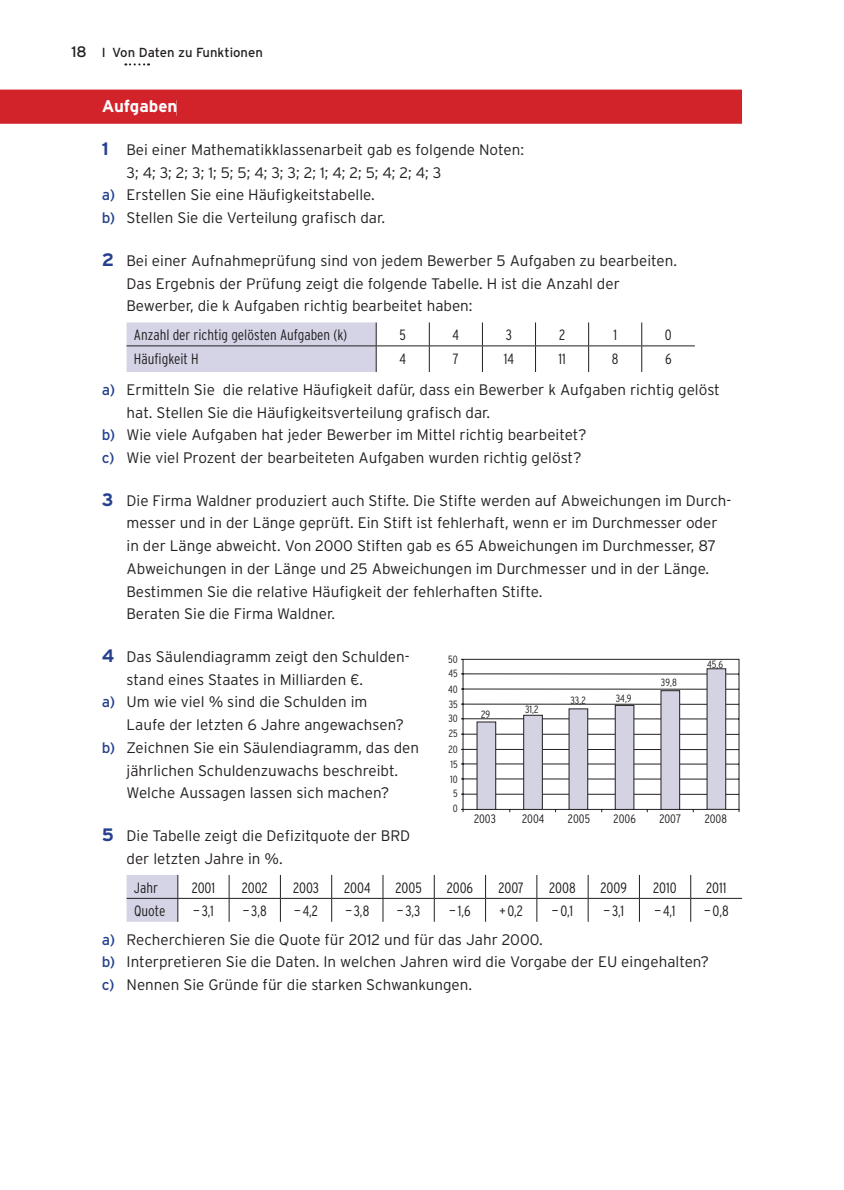
<style>
.page{position:relative;width:844px;height:1190px;background:#fff}
.page>*{position:absolute;margin:0;border:0;box-sizing:border-box;transform-origin:0 0}
.t1{font:700 16.97px "Interstate";color:#fff}
.t2{font:300 15.22px/22.8px "Interstate";color:#231f20}
.t3{font:300 condensed 14.88px "Interstate";color:#231f20}
.t4{font:13.12px "Interstate";color:#231f20}
.t5{font:300 condensed 12.25px "Interstate";color:#231f20}
.t6{font:300 condensed 10.5px/14.7px "Interstate";color:#231f20}
.s1{font-size:15.22px}
.s2{font-weight:700;font-size:18.03px;color:#25408e}
.s3{font-weight:400;color:#25408e}
</style>
<div class="page">
<svg style="left:125px;top:63px;width:24px;height:3px"></svg>
<hr style="left:126px;top:346px;width:356px;height:1px;background:#231f20">
<svg style="left:429px;top:322px;width:1px;height:50px"></svg>
<hr style="left:482px;top:346px;width:53px;height:1px;background:#231f20">
<svg style="left:482px;top:322px;width:1px;height:50px"></svg>
<hr style="left:535px;top:346px;width:53px;height:1px;background:#231f20">
<svg style="left:535px;top:322px;width:1px;height:50px"></svg>
<hr style="left:588px;top:346px;width:53px;height:1px;background:#231f20">
<svg style="left:588px;top:322px;width:1px;height:50px"></svg>
<hr style="left:641px;top:346px;width:53px;height:1px;background:#231f20">
<svg style="left:641px;top:322px;width:1px;height:50px"></svg>
<svg style="left:126px;top:322px;width:251px;height:50px;background:#d0d0e1"></svg>
<hr style="left:126px;top:898px;width:154px;height:1px;background:#231f20">
<svg style="left:229px;top:875px;width:1px;height:47px"></svg>
<hr style="left:280px;top:898px;width:52px;height:1px;background:#231f20">
<svg style="left:280px;top:875px;width:1px;height:47px"></svg>
<hr style="left:332px;top:898px;width:51px;height:1px;background:#231f20">
<svg style="left:331px;top:875px;width:1px;height:47px"></svg>
<hr style="left:383px;top:898px;width:51px;height:1px;background:#231f20">
<svg style="left:382px;top:875px;width:1px;height:47px"></svg>
<hr style="left:434px;top:898px;width:51px;height:1px;background:#231f20">
<svg style="left:434px;top:875px;width:1px;height:47px"></svg>
<hr style="left:485px;top:898px;width:52px;height:1px;background:#231f20">
<svg style="left:485px;top:875px;width:1px;height:47px"></svg>
<hr style="left:537px;top:898px;width:51px;height:1px;background:#231f20">
<svg style="left:536px;top:875px;width:1px;height:47px"></svg>
<hr style="left:588px;top:898px;width:51px;height:1px;background:#231f20">
<svg style="left:587px;top:875px;width:1px;height:47px"></svg>
<hr style="left:639px;top:898px;width:51px;height:1px;background:#231f20">
<svg style="left:639px;top:875px;width:1px;height:47px"></svg>
<hr style="left:690px;top:898px;width:52px;height:1px;background:#231f20">
<svg style="left:690px;top:875px;width:1px;height:47px"></svg>
<svg style="left:126px;top:875px;width:52px;height:47px;background:#cecedf"></svg>
<div style="left:0;top:90px;width:742px;height:34px;background:#d2232a"></div>
<div style="left:102px;top:100px;width:74px;height:16px;background:#d2232a"></div>
<svg style="left:461px;top:658px;width:279px;height:155px"></svg>
<div style="left:477px;top:722px;width:18px;height:87px;background:#d4d3e4"></div>
<div style="left:476px;top:722px;width:20px;height:88px;border:1px solid #231f20"></div>
<div style="left:523px;top:715px;width:19px;height:94px;background:#d4d3e4"></div>
<div style="left:523px;top:715px;width:19px;height:95px;border:1px solid #231f20"></div>
<div style="left:569px;top:709px;width:18px;height:100px;background:#d4d3e4"></div>
<div style="left:568px;top:708px;width:20px;height:102px;border:1px solid #231f20"></div>
<div style="left:615px;top:705px;width:19px;height:104px;background:#d4d3e4"></div>
<div style="left:614px;top:705px;width:20px;height:105px;border:1px solid #231f20"></div>
<div style="left:661px;top:691px;width:18px;height:118px;background:#d4d3e4"></div>
<div style="left:660px;top:690px;width:20px;height:120px;border:1px solid #231f20"></div>
<div style="left:707px;top:669px;width:18px;height:140px;background:#d4d3e4"></div>
<div style="left:706px;top:668px;width:20px;height:142px;border:1px solid #231f20"></div>
<p class="t4" style="left:71px;top:47px;width:193px"><span class="s1">18</span> I Von Daten zu Funktionen</p>
<p class="t1" style="left:102px;top:100px;width:77px">Aufgaben</p>
<p class="t2" style="left:102px;top:140px;width:424px"><span class="s2">1</span> Bei einer Mathematikklassenarbeit gab es folgende Noten:</p>
<p class="t2" style="left:126px;top:162px;width:316px">3; 4; 3; 2; 3; 1; 5; 5; 4; 3; 3; 2; 1; 4; 2; 5; 4; 2; 4; 3</p>
<p class="t2" style="left:102px;top:185px;width:274px"><span class="s3">a)</span> Erstellen Sie eine Häufigkeitstabelle.</p>
<p class="t2" style="left:102px;top:208px;width:285px"><span class="s3">b)</span> Stellen Sie die Verteilung grafisch dar.</p>
<p class="t2" style="left:126px;top:250px;width:552px;text-indent:-25px"><span class="s2">2</span> Bei einer Aufnahmeprüfung sind von jedem Bewerber 5 Aufgaben zu bearbeiten.<br>Das Ergebnis der Prüfung zeigt die folgende Tabelle. H ist die Anzahl der<br>Bewerber, die k Aufgaben richtig bearbeitet haben:</p>
<p class="t3" style="left:134px;top:330px;width:215px">Anzahl der richtig gelösten Aufgaben (k)</p>
<p class="t3" style="left:399px;top:330px;width:8px">5</p>
<p class="t3" style="left:452px;top:330px;width:8px">4</p>
<p class="t3" style="left:506px;top:330px;width:8px">3</p>
<p class="t3" style="left:559px;top:330px;width:8px">2</p>
<p class="t3" style="left:613px;top:330px;width:5px">1</p>
<p class="t3" style="left:664px;top:330px;width:8px">0</p>
<p class="t3" style="left:134px;top:353px;width:66px">Häufigkeit H</p>
<p class="t3" style="left:399px;top:353px;width:8px">4</p>
<p class="t3" style="left:453px;top:353px;width:8px">7</p>
<p class="t3" style="left:504px;top:353px;width:12px">14</p>
<p class="t3" style="left:558px;top:353px;width:9px">11</p>
<p class="t3" style="left:611px;top:353px;width:8px">8</p>
<p class="t3" style="left:665px;top:353px;width:8px">6</p>
<p class="t2" style="left:102px;top:379px;width:619px"><span class="s3">a)</span> Ermitteln Sie die relative Häufigkeit dafür, dass ein Bewerber k Aufgaben richtig gelöst</p>
<p class="t2" style="left:126px;top:402px;width:365px">hat. Stellen Sie die Häufigkeitsverteilung grafisch dar.</p>
<p class="t2" style="left:102px;top:425px;width:486px"><span class="s3">b)</span> Wie viele Aufgaben hat jeder Bewerber im Mittel richtig bearbeitet?</p>
<p class="t2" style="left:102px;top:448px;width:481px"><span class="s3">c)</span> Wie viel Prozent der bearbeiteten Aufgaben wurden richtig gelöst?</p>
<p class="t2" style="left:126px;top:490px;width:606px;text-indent:-25px"><span class="s2">3</span> Die Firma Waldner produziert auch Stifte. Die Stifte werden auf Abweichungen im Durch&shy;messer und in der Länge geprüft. Ein Stift ist fehlerhaft, wenn er im Durch messer oder in der Länge abweicht. Von 2000 Stiften gab es 65 Abweichungen im Durchmesser, 87<br>Abweichungen in der Länge und 25 Abweichungen im Durchmesser und in der Länge.<br>Bestimmen Sie die relative Häufigkeit der fehlerhaften Stifte.<br>Beraten Sie die Firma Waldner.</p>
<p class="t2" style="left:102px;top:647px;width:309px"><span class="s2">4</span> Das Säulendiagramm zeigt den Schul den-</p>
<p class="t2" style="left:126px;top:669px;width:238px">stand eines Staates in Milliarden €.</p>
<p class="t2" style="left:102px;top:692px;width:267px"><span class="s3">a)</span> Um wie viel % sind die Schulden im</p>
<p class="t2" style="left:126px;top:715px;width:279px">Laufe der letzten 6 Jahre angewachsen?</p>
<p class="t2" style="left:102px;top:737px;width:319px"><span class="s3">b)</span> Zeichnen Sie ein Säulendiagramm, das den</p>
<p class="t2" style="left:126px;top:760px;width:273px">jährlichen Schuldenzuwachs beschreibt.</p>
<p class="t2" style="left:126px;top:783px;width:264px">Welche Aussagen lassen sich machen?</p>
<p class="t2" style="left:126px;top:826px;width:285px;text-indent:-25px"><span class="s2">5</span> Die Tabelle zeigt die Defizitquote der BRD der letzten Jahre in %.</p>
<p class="t3" style="left:134px;top:882px;width:26px">Jahr</p>
<p class="t3" style="left:192px;top:882px;width:25px">2001</p>
<p class="t3" style="left:242px;top:882px;width:27px">2002</p>
<p class="t3" style="left:293px;top:882px;width:27px">2003</p>
<p class="t3" style="left:344px;top:882px;width:28px">2004</p>
<p class="t3" style="left:395px;top:882px;width:28px">2005</p>
<p class="t3" style="left:446px;top:882px;width:28px">2006</p>
<p class="t3" style="left:498px;top:882px;width:27px">2007</p>
<p class="t3" style="left:549px;top:882px;width:28px">2008</p>
<p class="t3" style="left:600px;top:882px;width:28px">2009</p>
<p class="t3" style="left:653px;top:882px;width:25px">2010</p>
<p class="t3" style="left:706px;top:882px;width:22px">2011</p>
<p class="t3" style="left:134px;top:906px;width:33px">Quote</p>
<p class="t3" style="left:193px;top:906px;width:22px">— 3,1</p>
<p class="t3" style="left:243px;top:906px;width:25px">— 3,8</p>
<p class="t3" style="left:294px;top:906px;width:25px">— 4,2</p>
<p class="t3" style="left:345px;top:906px;width:25px">— 3,8</p>
<p class="t3" style="left:397px;top:906px;width:25px">— 3,3</p>
<p class="t3" style="left:449px;top:906px;width:23px">— 1,6</p>
<p class="t3" style="left:499px;top:906px;width:25px">+ 0,2</p>
<p class="t3" style="left:552px;top:906px;width:23px">— 0,1</p>
<p class="t3" style="left:603px;top:906px;width:22px">— 3,1</p>
<p class="t3" style="left:654px;top:906px;width:22px">— 4,1</p>
<p class="t3" style="left:704px;top:906px;width:26px">— 0,8</p>
<p class="t2" style="left:102px;top:929px;width:609px"><span class="s3">a)</span> Recherchieren Sie die Quote für 2012 und für das Jahr 2000.<br><span class="s3">b)</span> Interpretieren Sie die Daten. In welchen Jahren wird die Vorgabe der EU eingehalten? <span class="s3">c)</span> Nennen Sie Gründe für die starken Schwankungen.</p>
<p class="t6" style="left:448px;top:654px;width:11px;line-height:13.7px">50<br>45</p>
<p class="t6" style="left:448px;top:683px;width:11px;text-align:justify">40<br>35<br>30</p>
<p class="t6" style="left:448px;top:727px;width:11px;line-height:15.8px">25<br>20</p>
<p class="t6" style="left:450px;top:757px;width:9px;line-height:15.2px">15<br>10</p>
<p class="t6" style="left:453px;top:786px;width:6px;line-height:15.4px">5<br>0</p>
<p class="t6" style="left:707px;top:657px;width:17px">45,6</p>
<p class="t6" style="left:661px;top:676px;width:17px">39,8</p>
<p class="t6" style="left:570px;top:694px;width:17px">33,2</p>
<p class="t6" style="left:615px;top:692px;width:17px">34,9</p>
<p class="t6" style="left:525px;top:703px;width:15px">31,2</p>
<p class="t6" style="left:481px;top:708px;width:11px">29</p>
<p class="t5" style="left:474px;top:814px;width:23px">2003</p>
<p class="t5" style="left:522px;top:814px;width:24px">2004</p>
<p class="t5" style="left:568px;top:814px;width:24px">2005</p>
<p class="t5" style="left:613px;top:814px;width:24px">2006</p>
<p class="t5" style="left:659px;top:814px;width:23px">2007</p>
<p class="t5" style="left:704px;top:814px;width:24px">2008</p>
</div>
